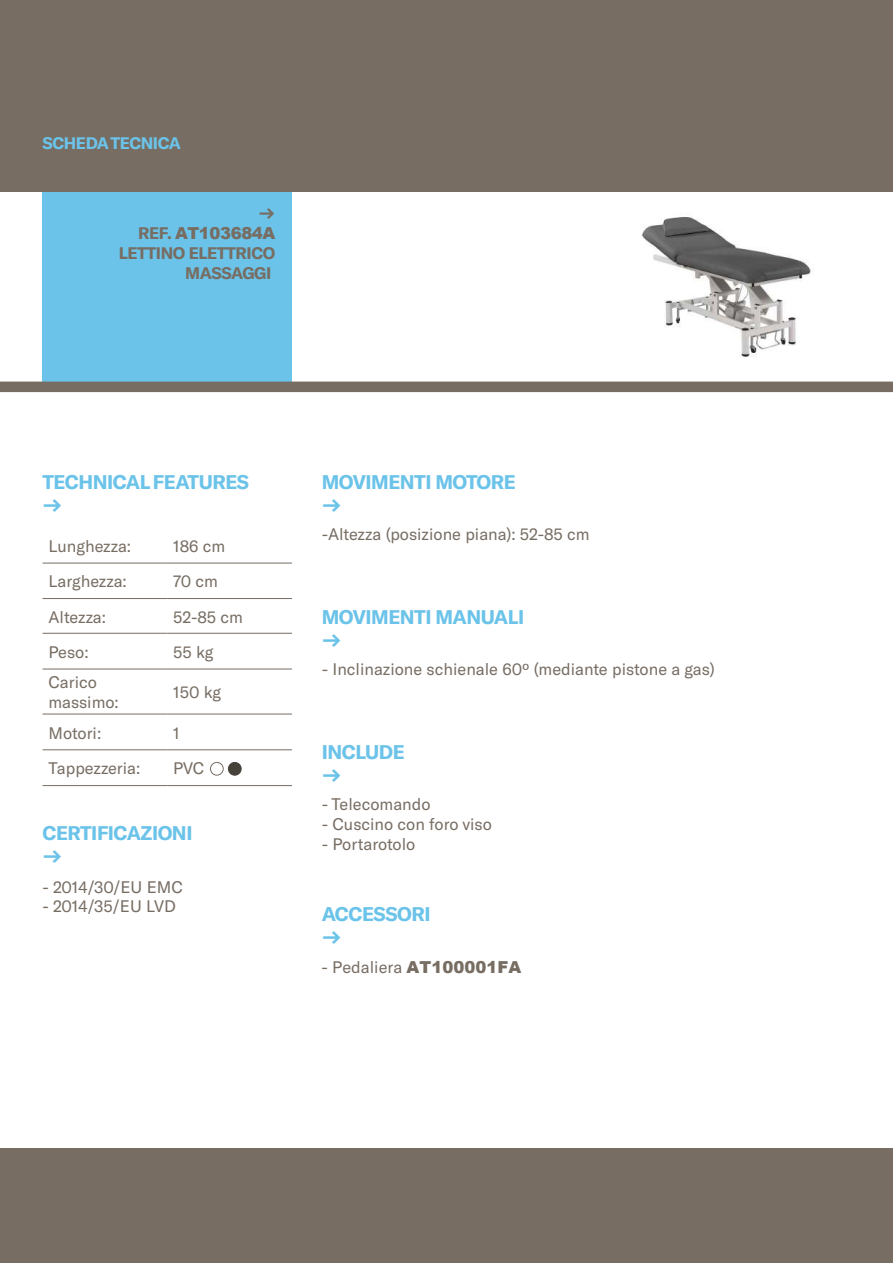
<style>
.page{position:relative;width:893px;height:1263px;background:#fff}
.page>*{position:absolute;margin:0;border:0;box-sizing:border-box;transform-origin:0 0}
.t1{font:700 19.5px/23.4px "GT America";letter-spacing:-.025em;color:#6bc3e9}
.t2{font:16.5px/19.8px "GT America";color:#776d63}
.t3{font:700 16.5px/19.8px "GT America";letter-spacing:-.025em;color:#776d63;text-align:right}
.t4{font:900 16.5px "Arial";letter-spacing:-.025em;color:#776d63}
.t5{font:700 16.5px "GT America";letter-spacing:-.025em;color:#6bc3e9}
.s1{font-family:"GT America";font-weight:700}
.s2{font-family:"Arial";font-weight:900}
</style>
<div class="page">
<div style="left:43px;top:191px;width:249px;height:191px;background:#6bc3e9"></div>
<div style="left:0;top:0;width:893px;height:191px;background:#776d63"></div>
<div style="left:0;top:1148px;width:893px;height:115px;background:#776d63"></div>
<img style="left:642px;top:217px;width:169px;height:140px">
<div style="left:0;top:382px;width:893px;height:10px;background:#776d63"></div>
<hr style="left:43px;top:563px;width:124px;height:1px;background:#776d63">
<hr style="left:167px;top:563px;width:125px;height:1px;background:#776d63">
<hr style="left:43px;top:633px;width:124px;height:1px;background:#776d63">
<hr style="left:167px;top:633px;width:125px;height:1px;background:#776d63">
<hr style="left:43px;top:669px;width:124px;height:1px;background:#776d63">
<hr style="left:167px;top:669px;width:125px;height:1px;background:#776d63">
<hr style="left:43px;top:714px;width:124px;height:1px;background:#776d63">
<hr style="left:167px;top:714px;width:125px;height:1px;background:#776d63">
<hr style="left:43px;top:749px;width:124px;height:1px;background:#776d63">
<hr style="left:167px;top:749px;width:125px;height:1px;background:#776d63">
<hr style="left:43px;top:785px;width:124px;height:1px;background:#776d63">
<hr style="left:167px;top:785px;width:125px;height:1px;background:#776d63">
<hr style="left:43px;top:598px;width:124px;height:1px;background:#776d63">
<hr style="left:167px;top:598px;width:125px;height:1px;background:#776d63">
<div style="left:210px;top:762px;width:14px;height:13px;border:1px solid #776d63;border-radius:50%"></div>
<div style="left:228px;top:762px;width:13px;height:13px;background:#46423a;border-radius:50%"></div>
<div style="left:228px;top:762px;width:14px;height:13px;border:1px solid #46423a;border-radius:50%"></div>
<p class="t5" style="left:43px;top:133px;width:140px">SCHEDA TECNICA</p>
<p class="t3" style="left:258px;top:204px;width:18px">→</p>
<p class="t4" style="left:138px;top:221px;width:139px"><span class="s1">REF.</span> AT103684A</p>
<p class="t3" style="left:119px;top:243px;width:158px">LETTINO ELETTRICO<br>MASSAGGI</p>
<p class="t1" style="left:43px;top:470px;width:208px">TECHNICAL FEATURES →</p>
<p class="t1" style="left:322px;top:470px;width:196px">MOVIMENTI MOTORE →</p>
<p class="t2" style="left:49px;top:537px;width:84px">Lunghezza:</p>
<p class="t2" style="left:173px;top:537px;width:54px">186 cm</p>
<p class="t2" style="left:49px;top:573px;width:80px">Larghezza:</p>
<p class="t2" style="left:173px;top:573px;width:46px">70 cm</p>
<p class="t2" style="left:49px;top:608px;width:59px">Altezza:</p>
<p class="t2" style="left:173px;top:608px;width:71px">52-85 cm</p>
<p class="t2" style="left:49px;top:643px;width:42px">Peso:</p>
<p class="t2" style="left:173px;top:643px;width:42px">55 kg</p>
<p class="t2" style="left:49px;top:674px;width:72px">Carico massimo:</p>
<p class="t2" style="left:173px;top:683px;width:49px">150 kg</p>
<p class="t2" style="left:49px;top:724px;width:54px">Motori:</p>
<p class="t2" style="left:173px;top:724px;width:8px">1</p>
<p class="t2" style="left:49px;top:760px;width:93px">Tappezzeria:</p>
<p class="t2" style="left:173px;top:760px;width:33px">PVC</p>
<p class="t1" style="left:43px;top:821px;width:152px">CERTIFICAZIONI →</p>
<p class="t2" style="left:43px;top:878px;width:142px">- 2014/30/EU EMC</p>
<p class="t2" style="left:43px;top:898px;width:135px">- 2014/35/EU LVD</p>
<p class="t2" style="left:322px;top:526px;width:269px">-Altezza (posizione piana): 52-85 cm</p>
<p class="t1" style="left:322px;top:605px;width:204px">MOVIMENTI MANUALI →</p>
<p class="t2" style="left:322px;top:661px;width:394px">- Inclinazione schienale 60º (mediante pistone a gas)</p>
<p class="t1" style="left:322px;top:740px;width:84px">INCLUDE →</p>
<p class="t2" style="left:322px;top:796px;width:110px">- Telecomando</p>
<p class="t2" style="left:322px;top:815px;width:172px">- Cuscino con foro viso</p>
<p class="t2" style="left:322px;top:835px;width:95px">- Portarotolo</p>
<p class="t1" style="left:322px;top:902px;width:110px">ACCESSORI →</p>
<p class="t2" style="left:322px;top:958px;width:201px">- Pedaliera <span class="s2">AT100001FA</span></p>
</div>
